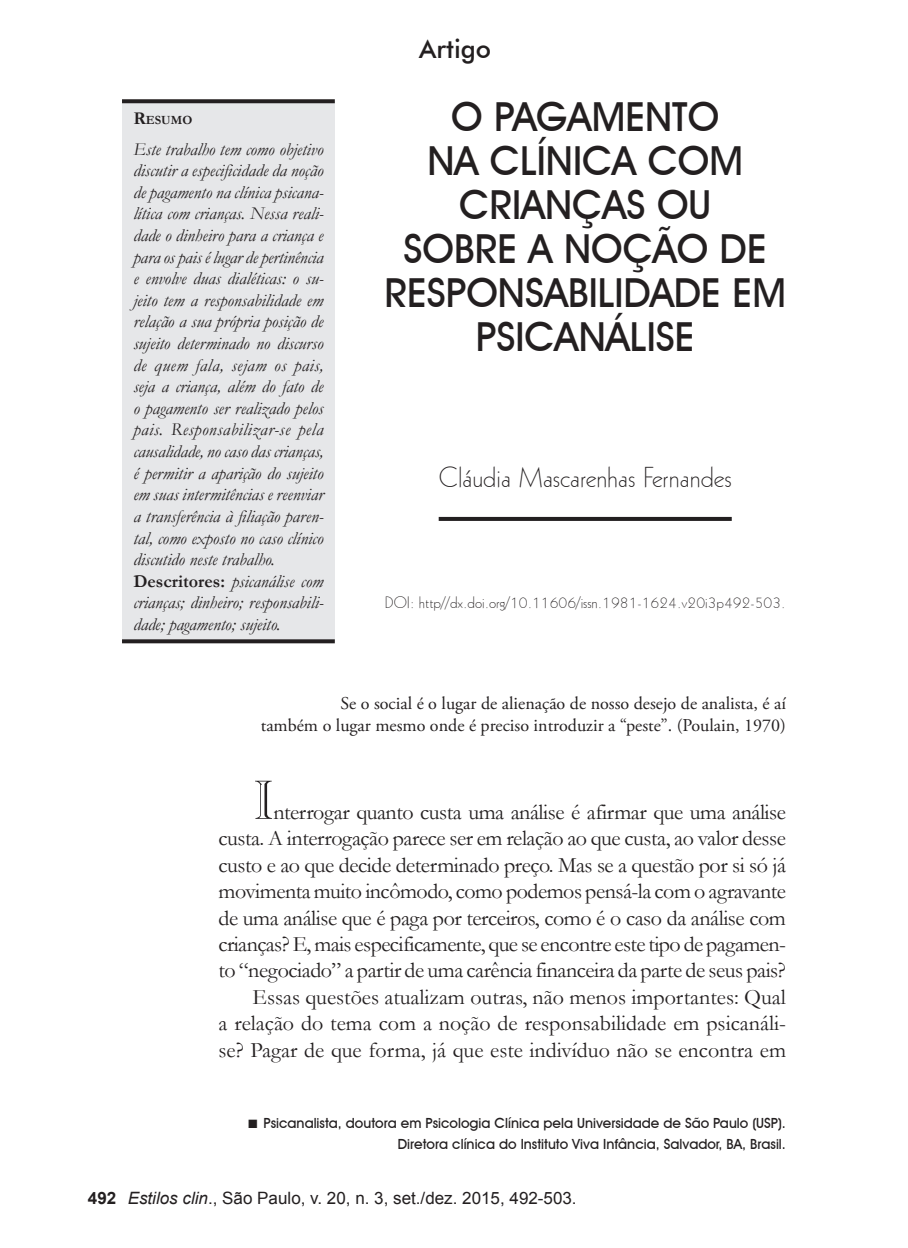
<style>
.page{position:relative;width:908px;height:1248px;background:#fff}
.page>*{position:absolute;margin:0;border:0;box-sizing:border-box;transform-origin:0 0}
.par-inicial{font:54px "Casque Open Face";color:#231f20}
.titulo{font:500 40px/44px "Avant Garde IT Cby BT";color:#231f20;text-align:center}
.autores{font:28px "Geometric 231 BT Light C";color:#231f20}
.TEXTO{font:500 26px "Futura BT";color:#231f20}
.par-inicial-2{font:22px/26.4px "Garamond";letter-spacing:-.02em;color:#231f20;text-align:justify}
.TEXTO-2{font:22px/26.4px "Garamond";color:#231f20;text-align:justify}
.resumo{font:italic 18px/21.6px "Garamond";color:#231f20;text-align:justify}
.citacao{font:18px/22.4px "Adobe Garamond Pro";color:#231f20;text-align:right}
.rodape{font:17px "Arial";color:#231f20}
.t1{font:700 17px "Arial";color:#231f20}
.doi{font:16px "Geometric 231 BT Light C";color:#231f20}
.notas{font:500 14px/21px "Avant Garde IT Cby BT";color:#231f20;text-align:right}
.tit-resumo{font:700 12.6px "Garamond";color:#231f20}
.s1{font-size:18px}
.s2{font-weight:700;font-style:normal}
.s3{font-family:"Arial";font-weight:400;font-size:18px}
.s4{font-style:italic}
</style>
<div class="page">
<div style="left:122px;top:101px;width:212px;height:540px;background:#e6e7e9"></div>
<svg style="left:122px;top:99px;width:212px;height:4px"></svg>
<svg style="left:122px;top:639px;width:212px;height:4px"></svg>
<svg style="left:438px;top:517px;width:293px;height:4px"></svg>
<p class="tit-resumo" style="left:133px;top:113px;width:61px"><span class="s1">R</span>ESUMO</p>
<p class="resumo" style="left:133px;top:138px;width:192px">Este trabalho tem como objetivo discutir a especificidade da noção de pagamento na clínica psicana&shy;lítica com crianças. Nessa reali&shy;dade o dinheiro para a criança e para os pais é lugar de pertinência e envolve duas dialéticas: o su&shy;jeito tem a responsabilidade em relação a sua própria posição de sujeito determinado no discurso de quem fala, sejam os pais, seja a criança, além do fato de o pagamento ser realizado pelos pais. Responsabilizar-se pela causalidade, no caso das crianças, é permitir a aparição do sujeito em suas intermitências e reenviar a transferência à filiação paren&shy;tal, como exposto no caso clínico discutido neste trabalho.</p>
<p class="resumo" style="left:133px;top:570px;width:192px"><span class="s2">Descritores:</span> psicanálise com crianças; dinheiro; responsabili&shy;dade; pagamento; sujeito.</p>
<p class="TEXTO" style="left:419px;top:33px;width:73px">Artigo</p>
<p class="titulo" style="left:384px;top:94px;width:403px">O PAGAMENTO<br>NA CLÍNICA COM<br>CRIANÇAS OU<br>SOBRE A NOÇÃO DE<br>RESPONSABILIDADE EM<br>PSICANÁLISE</p>
<p class="autores" style="left:438px;top:459px;width:294px">Cláudia Mascarenhas Fernandes</p>
<p class="doi" style="left:384px;top:592px;width:402px">DOI: http//dx.doi.org/10.11606/issn.1981-1624.v20i3p492-503.</p>
<p class="citacao" style="left:261px;top:692px;width:526px">Se o social é o lugar de alienação de nosso desejo de analista, é aí<br>também o lugar mesmo onde é preciso introduzir a “peste”. (Poulain, 1970)</p>
<p class="par-inicial" style="left:252px;top:767px;width:23px">I</p>
<p class="par-inicial-2" style="left:218px;top:798px;width:568px;text-indent:55px">nterrogar quanto custa uma análise é afirmar que uma análise custa. A interrogação parece ser em relação ao que custa, ao valor desse custo e ao que decide determinado preço. Mas se a questão por si só já movimenta muito incômodo, como podemos pensá-la com o agravante de uma análise que é paga por terceiros, como é o caso da análise com crianças? E, mais especificamente, que se encontre este tipo de pagamen&shy;to “negociado” a partir de uma carência financeira da parte de seus pais?</p>
<p class="TEXTO-2" style="left:218px;top:983px;width:568px;text-indent:34px">Essas questões atualizam outras, não menos importantes: Qual a relação do tema com a noção de responsabilidade em psicanáli&shy;se? Pagar de que forma, já que este indivíduo não se encontra em</p>
<p class="notas" style="left:247px;top:1111px;width:539px"><span class="s3">■</span> Psicanalista, doutora em Psicologia Clínica pela Universidade de São Paulo (USP).<br>Diretora clínica do Instituto Viva Infância, Salvador, BA, Brasil.</p>
<p class="t1" style="left:88px;top:1186px;width:30px">492</p>
<p class="rodape" style="left:128px;top:1186px;width:450px"><span class="s4">Estilos clin</span>., São Paulo, v. 20, n. 3, set./dez. 2015, 492-503.</p>
</div>
